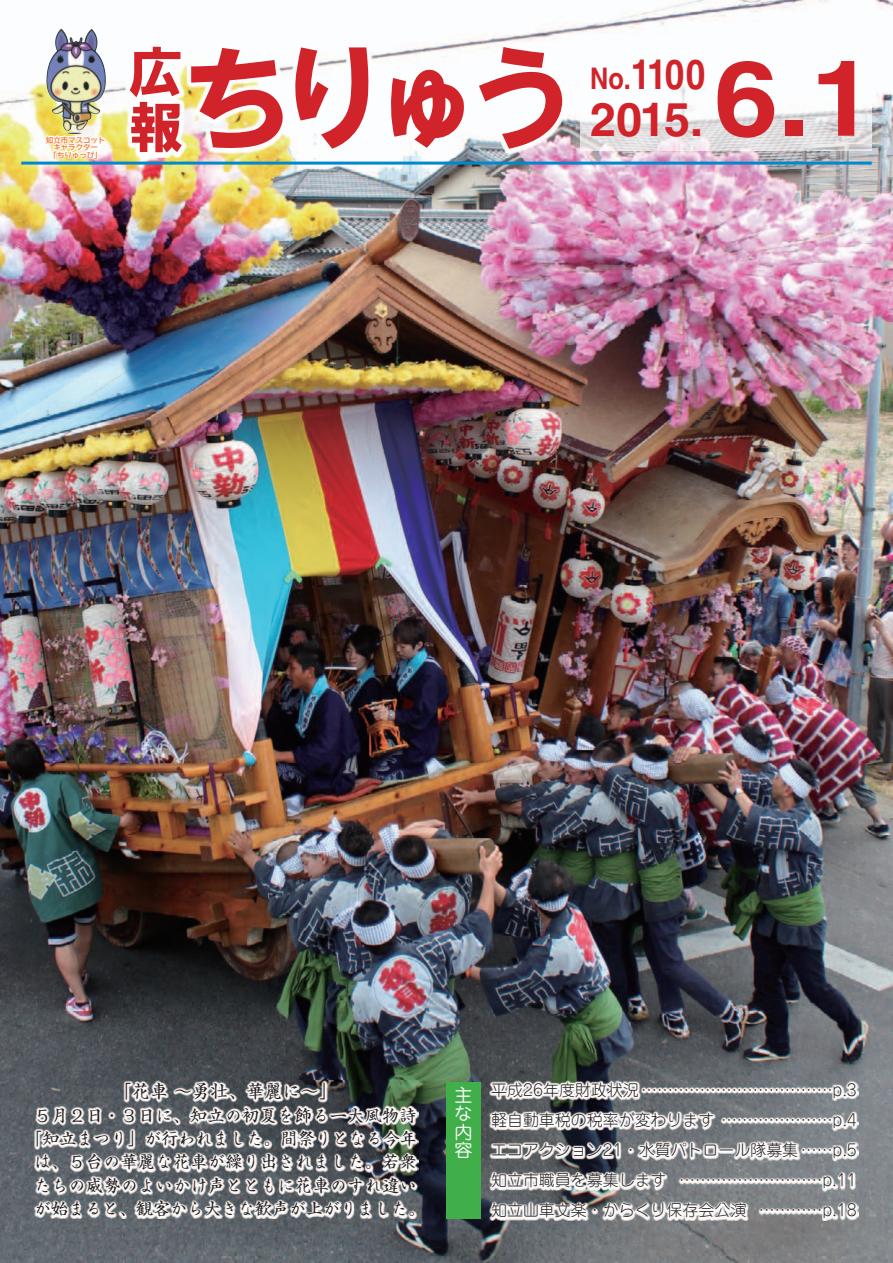
<style>
.page{position:relative;width:893px;height:1263px;background:#fff}
.page>*{position:absolute;margin:0;border:0;box-sizing:border-box;transform-origin:0 0}
.t1{font:700 105.3px "Helvetica LT Std";color:#d1232a;scale:1.1 1}
.t2{font:700 46.8px "Helvetica LT Std";color:#d1232a}
.t3{font:700 41.4px "Helvetica LT Std";color:#d1232a;scale:.85 1}
.t4{font:700 29.7px "Helvetica LT Std";color:#d1232a;scale:.85 1}
.t5{font:18px "Sei Kai CB1 Std";color:#231f20}
.t6{font:18px/18.1px "Jun 201 Pro";color:#fff;text-align:justify}
.t7{font:16.95px/23.4px "Sei Kai CB1 Std";letter-spacing:.025em;color:#231f20;text-align:center}
.t8{font:300 15.9px/30px "Jun 101 Pro";color:#231f20;text-align:right}
.t9{font:500 7.5px/14.9px "Wanpaku GN Std";color:#f36e21;text-align:center}
.s1{font-family:"Shin Go Pro"}
.s2{font-size:29.7px}
</style>
<div class="page">
<img style="left:0;top:0;width:893px;height:1263px">
<hr style="left:21px;top:162px;width:851px;height:3px;background:#0089cf">
<img style="left:125px;top:42px;width:442px;height:115px">
<svg style="left:191px;top:48px;width:92px;height:101px"></svg>
<svg style="left:295px;top:47px;width:74px;height:102px"></svg>
<svg style="left:390px;top:69px;width:75px;height:79px"></svg>
<svg style="left:479px;top:47px;width:83px;height:102px"></svg>
<svg style="left:130px;top:47px;width:52px;height:105px"></svg>
<img style="left:580px;top:47px;width:292px;height:104px">
<img style="left:51px;top:29px;width:10px;height:30px">
<svg style="left:43px;top:134px;width:64px;height:28px"></svg>
<img style="left:34px;top:1080px;width:384px;height:139px">
<img style="left:489px;top:1080px;width:369px;height:141px">
<div style="left:446px;top:1082px;width:34px;height:136px;background:#40ae49"></div>
<p class="t9" style="left:46px;top:132px;width:61px"><span class="s1">知立市</span>マスコット「ちりゅっぴ「</p>
<p class="t9" style="left:53px;top:139px;width:46px">キャラクター</p>
<h3 class="t3" style="left:624px;top:49px;width:97px"><span class="s2">.</span>1100</h3>
<h3 class="t4" style="left:590px;top:60px;width:41px">No</h3>
<h2 class="t2" style="left:590px;top:91px;width:114px">2015.</h2>
<h1 class="t1" style="left:714px;top:34px;width:148px">6.1</h1>
<p class="t5" style="left:114px;top:1077px;width:224px">「花車～勇壮、華麗に~「</p>
<p class="t7" style="left:26px;top:1101px;width:401px">５月２日・３日に、知立の初夏を飾る一大風物詩「知立まつり」が行われました。間祭りとなる今年は、５台の華麗な花車が繰り出されました。若衆たちの威勢のよいかけ声とともに花車のすれ違いが始まると、観客から大きな歓声が上がりました。</p>
<p class="t6" style="left:454px;top:1084px;width:19px">主な内容</p>
<p class="t8" style="left:491px;top:1073px;width:367px">平成26年度財政状況………………………………p.3軽自動車税の税率が変わります …………………p.4エコアクション21・水質パトロール隊募集……p.5 ………………………p.11</p>
<p class="t8" style="left:491px;top:1163px;width:177px">知立市職員を募集します</p>
<p class="t8" style="left:491px;top:1193px;width:257px">知立山車文楽・からくり保存会公演</p>
<p class="t8" style="left:759px;top:1193px;width:100px">…………p.18</p>
</div>
